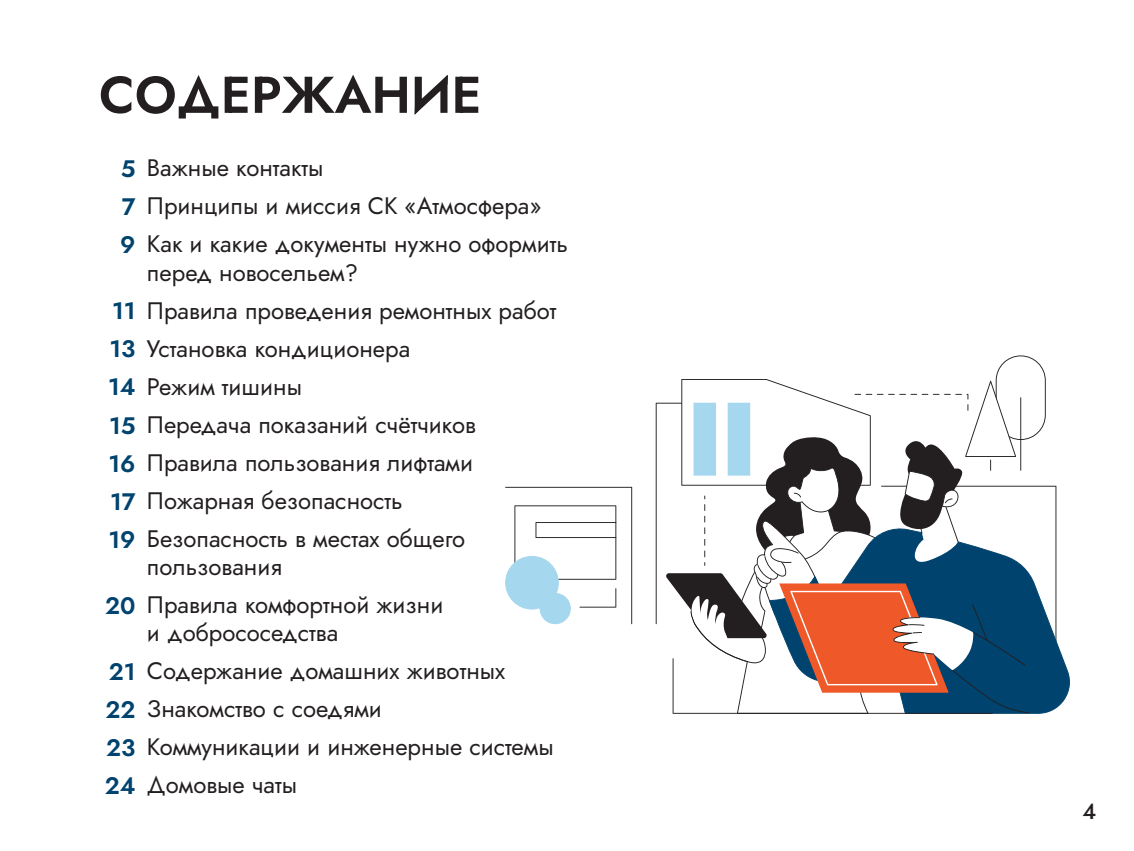
<style>
.page{position:relative;width:1134px;height:851px;background:#fff}
.page>*{position:absolute;margin:0;border:0;box-sizing:border-box;transform-origin:0 0}
.t1{font:600 51.6px "Jost";color:#231f20}
.t2{font:23.8px/38px "Jost";color:#231f20}
.t3{font:600 23.8px/38px "Jost";color:#00436e;text-align:justify}
.t4{font:500 22px "Jost";color:#231f20}
</style>
<div class="page">
<svg style="left:505px;top:487px;width:127px;height:137px"></svg>
<svg style="left:1056px;top:526px;width:14px;height:183px"></svg>
<svg style="left:656px;top:355px;width:400px;height:358px"></svg>
<h1 class="t1" style="left:99px;top:59px;width:384px">СОДЕРЖАНИЕ</h1>
<p class="t3" style="left:120px;top:150px;width:17px">5<br>7<br>9</p>
<p class="t3" style="left:108px;top:292px;width:29px">11<br>13<br>14<br>15<br>16<br>17<br>19</p>
<p class="t3" style="left:105px;top:586px;width:32px">20</p>
<p class="t3" style="left:105px;top:652px;width:32px">21<br>22<br>23<br>24</p>
<p class="t2" style="left:147px;top:149px;width:422px">Важные контакты<br>Принципы и миссия СК «Атмосфера»<br>Как и какие документы нужно оформить</p>
<p class="t2" style="left:147px;top:253px;width:411px">перед новосельем?<br>Правила проведения ремонтных работ<br>Установка кондиционера<br>Режим тишины<br>Передача показаний счётчиков<br>Правила пользования лифтами<br>Пожарная безопасность<br>Безопасность в местах общего</p>
<p class="t2" style="left:147px;top:547px;width:298px">пользования<br>Правила комфортной жизни</p>
<p class="t2" style="left:147px;top:613px;width:408px">и добрососедства<br>Содержание домашних животных<br>Знакомство с соедями<br>Коммуникации и инженерные системы<br>Домовые чаты</p>
<p class="t4" style="left:1082px;top:796px;width:15px">4</p>
</div>
